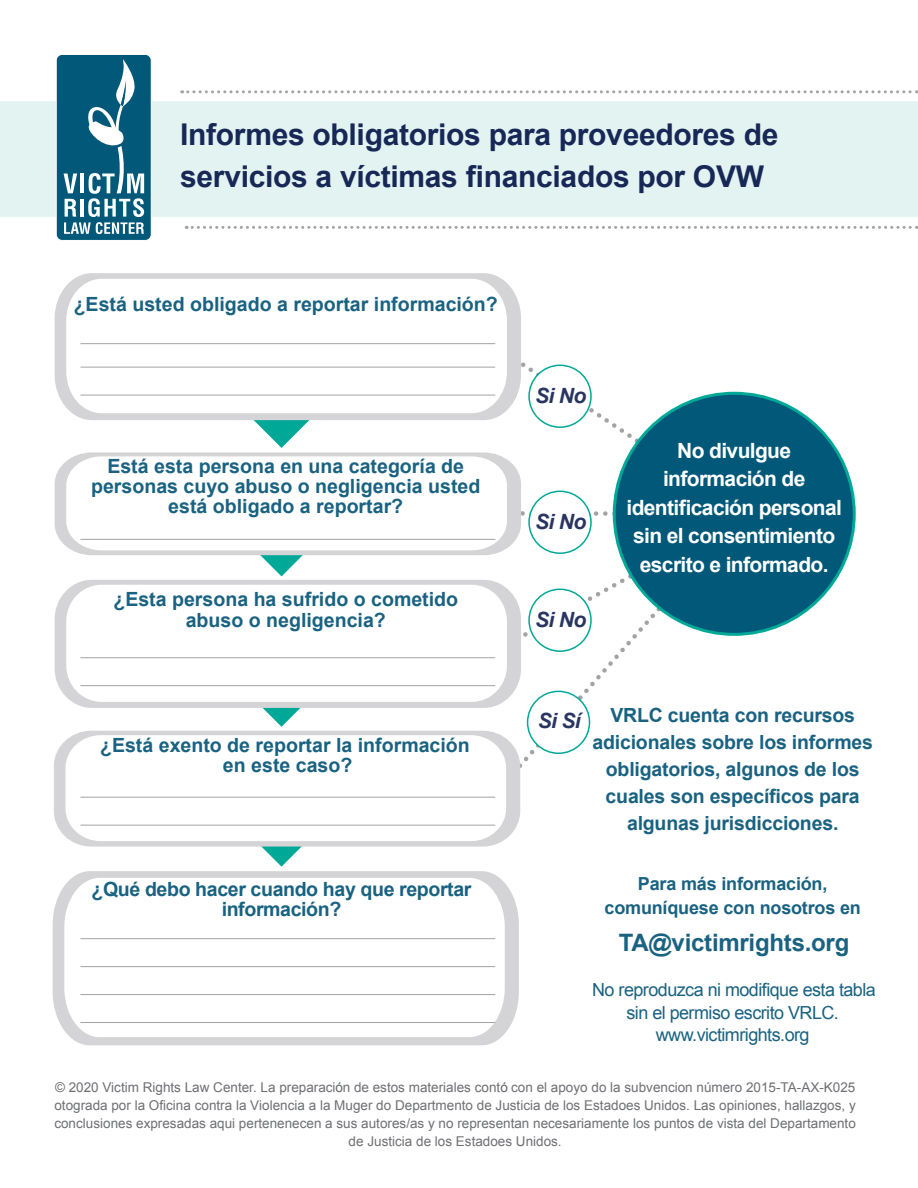
<style>
.page{position:relative;width:918px;height:1188px;background:#fff}
.page>*{position:absolute;margin:0;border:0;box-sizing:border-box;transform-origin:0 0}
.t1{font:700 30px/42px "Arial";letter-spacing:-.01em;color:#172857}
.t2{font:700 24px "Arial";letter-spacing:-.01em;color:#196281}
.t3{font:700 21px/28.5px "Arial";letter-spacing:-.03em;color:#fff;text-align:center}
.t4{font:italic 700 21px "Arial";letter-spacing:-.03em;color:#283561}
.t5{font:700 19.5px/27px "Arial";color:#196281;text-align:center}
.t6{font:700 19.5px/20.2px "Arial";letter-spacing:-.02em;color:#196281;text-align:center}
.t7{font:18px/22.5px "Arial";letter-spacing:-.03em;color:#196281;text-align:center}
.t8{font:700 18px/24px "Arial";letter-spacing:-.01em;color:#196281;text-align:center}
.t9{font:13.5px/18px "Arial";color:#6e6f74;text-align:center}
.s1{color:#62656a}
</style>
<div class="page">
<svg style="left:508px;top:645px;width:122px;height:133px"></svg>
<div style="left:614px;top:393px;width:240px;height:241px;background:#015878;border-radius:50%"></div>
<svg style="left:529px;top:589px;width:62px;height:62px"></svg>
<div style="left:528px;top:691px;width:61px;height:62px;background:#fff;border-radius:50%"></div>
<div style="left:527px;top:691px;width:63px;height:63px;border:2px solid #00a897;border-radius:50%"></div>
<div style="left:0;top:101px;width:918px;height:116px;background:#e3f3f1"></div>
<div style="left:56px;top:54px;width:95px;height:186px;background:#015878;border-radius:6px"></div>
<div style="left:56px;top:54px;width:96px;height:187px;border:1px solid #fff;border-radius:6px"></div>
<svg style="left:64px;top:59px;width:80px;height:175px"></svg>
<svg style="left:186px;top:226px;width:732px;height:3px"></svg>
<svg style="left:182px;top:90px;width:735px;height:3px"></svg>
<svg style="left:263px;top:708px;width:38px;height:19px"></svg>
<svg style="left:262px;top:847px;width:39px;height:20px"></svg>
<svg style="left:55px;top:273px;width:466px;height:134px;background:#dbdadc"></svg>
<svg style="left:66px;top:279px;width:441px;height:74px"></svg>
<svg style="left:55px;top:462px;width:11px;height:84px"></svg>
<svg style="left:66px;top:353px;width:678px;height:292px"></svg>
<div style="left:55px;top:580px;width:466px;height:128px;background:#d4d3d5;border-radius:38px"></div>
<div style="left:66px;top:585px;width:441px;height:117px;background:#fff;border-radius:36px"></div>
<div style="left:54px;top:731px;width:466px;height:116px;background:#d4d3d5;border-radius:37px"></div>
<div style="left:66px;top:735px;width:440px;height:106px;background:#fff;border-radius:34px"></div>
<svg style="left:53px;top:871px;width:466px;height:174px;background:#dbdadb"></svg>
<svg style="left:64px;top:878px;width:441px;height:159px"></svg>
<hr style="left:80px;top:343px;width:415px;height:1px;background:#a4a2a5">
<hr style="left:80px;top:938px;width:415px;height:1px;background:#a4a2a5">
<hr style="left:80px;top:657px;width:415px;height:1px;background:#a4a2a5">
<hr style="left:80px;top:797px;width:415px;height:1px;background:#a4a2a5">
<hr style="left:80px;top:367px;width:415px;height:1px;background:#a4a2a5">
<hr style="left:80px;top:966px;width:415px;height:1px;background:#a4a2a5">
<hr style="left:80px;top:685px;width:415px;height:1px;background:#a4a2a5">
<hr style="left:80px;top:825px;width:415px;height:1px;background:#a4a2a5">
<hr style="left:80px;top:395px;width:415px;height:1px;background:#a4a2a5">
<hr style="left:80px;top:994px;width:415px;height:1px;background:#a4a2a5">
<hr style="left:80px;top:1022px;width:415px;height:1px;background:#a4a2a5">
<hr style="left:80px;top:539px;width:415px;height:1px;background:#a4a2a5">
<p class="t1" style="left:180px;top:114px;width:600px">Informes obligatorios para proveedores de servicios a víctimas financiados por OVW</p>
<p class="t5" style="left:74px;top:292px;width:426px">¿Está usted obligado a reportar información?</p>
<p class="t5" style="left:91px;top:457px;width:391px;line-height:20.2px">Está esta persona en una categoría de personas cuyo abuso o negligencia usted está obligado a reportar?</p>
<p class="t5" style="left:113px;top:590px;width:346px;line-height:20.2px">¿Esta persona ha sufrido o cometido abuso o negligencia?</p>
<p class="t5" style="left:100px;top:736px;width:371px;line-height:20.2px">¿Está exento de reportar la información en este caso?</p>
<p class="t6" style="left:92px;top:880px;width:381px">¿Qué debo hacer cuando hay que reportar información?</p>
<p class="t4" style="left:535px;top:382px;width:53px">Si No</p>
<p class="t4" style="left:535px;top:508px;width:53px">Si No</p>
<p class="t4" style="left:535px;top:606px;width:53px">Si No</p>
<p class="t3" style="left:626px;top:437px;width:217px">No divulgue información de identificación personal sin el consentimiento escrito e informado.</p>
<p class="t4" style="left:538px;top:707px;width:45px">Si Sí</p>
<p class="t5" style="left:593px;top:702px;width:282px">VRLC cuenta con recursos adicionales sobre los informes obligatorios, algunos de los cuales son específicos para algunas jurisdicciones.</p>
<p class="t8" style="left:605px;top:872px;width:258px">Para más información, comuníquese con nosotros en</p>
<p class="t2" style="left:619px;top:927px;width:232px">TA@victimrights.org</p>
<p class="t7" style="left:592px;top:979px;width:285px">No reproduzca ni modifique esta tabla sin el permiso escrito VRLC. www.victimrights.org</p>
<p class="t9" style="left:54px;top:1078px;width:803px">© 2020 Victim Rights Law Center. La preparaci<span class="s1">ó</span>n de estos materiales cont<span class="s1">ó</span> con el apoyo do la subvencion número 2015-TA-AX-K025 otograda por la Oficina contra la Violencia a la Muger do Departmento de Justicia de los Estadoes Unidos. Las opiniones, hallazgos, y conclusiones expresadas aqui pertenenecen a sus autores/as y no representan necesariamente los puntos de vista del Departamento de Justicia de los Estadoes Unidos.</p>
</div>
